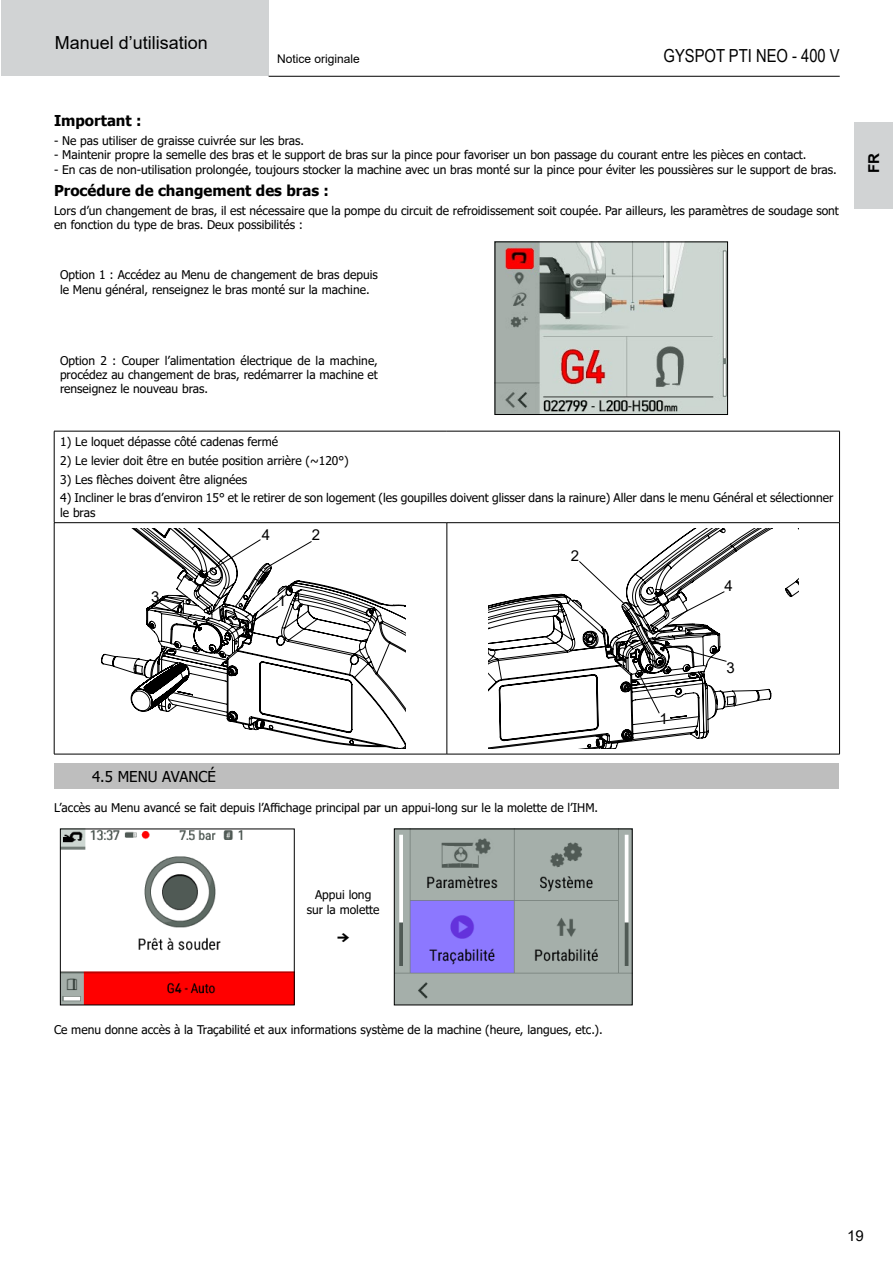
<style>
.page{position:relative;width:893px;height:1263px;background:#fff}
.page>*{position:absolute;margin:0;border:0;box-sizing:border-box;transform-origin:0 0}
.t1{font:18px "Arial";color:#000}
.t2{font:18px "Arial Narrow";color:#000}
.t3{font:700 15px "Tahoma";color:#000}
.t4{font:15px "Tahoma";color:#000}
.t5{font:15px "Arial";color:#000}
.t6{font:700 15px "Arial";color:#000}
.t7{font:12px/14.4px "Tahoma";color:#000}
.t8{font:12px "Arial";color:#000}
</style>
<div class="page">
<div style="left:854px;top:122px;width:39px;height:86px;background:#d1d3d4"></div>
<div style="left:1px;top:0;width:267px;height:76px;background:#d1d3d4"></div>
<hr style="left:269px;top:76px;width:571px;height:1px;background:#000">
<img style="left:497px;top:244px;width:229px;height:169px">
<div style="left:495px;top:242px;width:233px;height:173px;border:1px solid #000"></div>
<hr style="left:54px;top:431px;width:393px;height:1px;background:#000">
<hr style="left:54px;top:431px;width:1px;height:91px;background:#000">
<hr style="left:447px;top:431px;width:393px;height:1px;background:#000">
<hr style="left:839px;top:431px;width:1px;height:91px;background:#000">
<hr style="left:54px;top:522px;width:393px;height:1px;background:#000">
<hr style="left:54px;top:523px;width:1px;height:231px;background:#000">
<hr style="left:447px;top:522px;width:393px;height:1px;background:#000">
<hr style="left:447px;top:523px;width:1px;height:231px;background:#000">
<hr style="left:839px;top:523px;width:1px;height:231px;background:#000">
<hr style="left:54px;top:754px;width:393px;height:1px;background:#000">
<hr style="left:447px;top:754px;width:393px;height:1px;background:#000">
<svg style="left:101px;top:529px;width:305px;height:219px"></svg>
<svg style="left:203px;top:539px;width:110px;height:37px"></svg>
<svg style="left:229px;top:605px;width:50px;height:30px"></svg>
<svg style="left:159px;top:602px;width:34px;height:22px"></svg>
<svg style="left:488px;top:529px;width:310px;height:219px"></svg>
<svg style="left:578px;top:560px;width:47px;height:45px"></svg>
<svg style="left:671px;top:591px;width:54px;height:29px"></svg>
<svg style="left:667px;top:644px;width:60px;height:18px"></svg>
<svg style="left:632px;top:662px;width:28px;height:52px"></svg>
<div style="left:54px;top:763px;width:784px;height:26px;background:#bebebe"></div>
<img style="left:62px;top:831px;width:230px;height:172px">
<img style="left:396px;top:831px;width:234px;height:172px">
<h1 class="t1" style="left:55px;top:31px;width:155px">Manuel d’utilisation</h1>
<p class="t8" style="left:277px;top:50px;width:84px">Notice originale</p>
<h1 class="t2" style="left:664px;top:43px;width:178px">GYSPOT PTI NEO - 400 V</h1>
<p class="t3" style="left:54px;top:110px;width:89px">Important :</p>
<p class="t7" style="left:54px;top:134px;width:252px">- Ne pas utiliser de graisse cuivrée sur les bras.</p>
<p class="t7" style="left:54px;top:148px;width:754px">- Maintenir propre la semelle des bras et le support de bras sur la pince pour favoriser un bon passage du courant entre les pièces en contact.</p>
<p class="t7" style="left:54px;top:163px;width:784px">- En cas de non-utilisation prolongée, toujours stocker la machine avec un bras monté sur la pince pour éviter les poussières sur le support de bras.</p>
<p class="t3" style="left:54px;top:180px;width:276px">Procédure de changement des bras :</p>
<p class="t7" style="left:54px;top:204px;width:786px">Lors d’un changement de bras, il est nécessaire que la pompe du circuit de refroidissement soit coupée. Par ailleurs, les paramètres de soudage sont en fonction du type de bras. Deux possibilités :</p>
<p class="t7" style="left:60px;top:268px;width:319px">Option 1 : Accédez au Menu de changement de bras depuis le Menu général, renseignez le bras monté sur la machine.</p>
<p class="t7" style="left:60px;top:354px;width:319px;text-align:justify">Option 2 : Couper l’alimentation électrique de la machine, procédez au changement de bras, redémarrer la machine et renseignez le nouveau bras.</p>
<p class="t7" style="left:60px;top:435px;width:219px">1) Le loquet dépasse côté cadenas fermé</p>
<p class="t7" style="left:60px;top:454px;width:290px">2) Le levier doit être en butée position arrière (~120°)</p>
<p class="t7" style="left:60px;top:473px;width:188px">3) Les flèches doivent être alignées</p>
<p class="t7" style="left:60px;top:491px;width:775px">4) Incliner le bras d’environ 15° et le retirer de son logement (les goupilles doivent glisser dans la rainure) Aller dans le menu Général et sélectionner le bras</p>
<p class="t5" style="left:262px;top:524px;width:10px">4</p>
<p class="t5" style="left:312px;top:524px;width:10px">2</p>
<p class="t5" style="left:151px;top:587px;width:10px">3</p>
<p class="t5" style="left:278px;top:590px;width:10px">1</p>
<p class="t5" style="left:571px;top:545px;width:10px">2</p>
<p class="t4" style="left:92px;top:766px;width:125px">4.5 MENU AVANCÉ</p>
<p class="t7" style="left:54px;top:801px;width:546px">L’accès au Menu avancé se fait depuis l’Affichage principal par un appui-long sur le la molette de l’IHM.</p>
<p class="t5" style="left:660px;top:709px;width:10px">1</p>
<p class="t5" style="left:724px;top:576px;width:10px">4</p>
<p class="t5" style="left:727px;top:657px;width:10px">3</p>
<p class="t6" style="left:863px;top:173px;width:21px;rotate:-90deg">FR</p>
<p class="t7" style="left:307px;top:888px;width:74px;text-align:center">Appui long sur la molette</p>
<p class="t7" style="left:54px;top:1023px;width:550px">Ce menu donne accès à la Traçabilité et aux informations système de la machine (heure, langues, etc.).</p>
<p class="t5" style="left:847px;top:1225px;width:18px">19</p>
</div>
